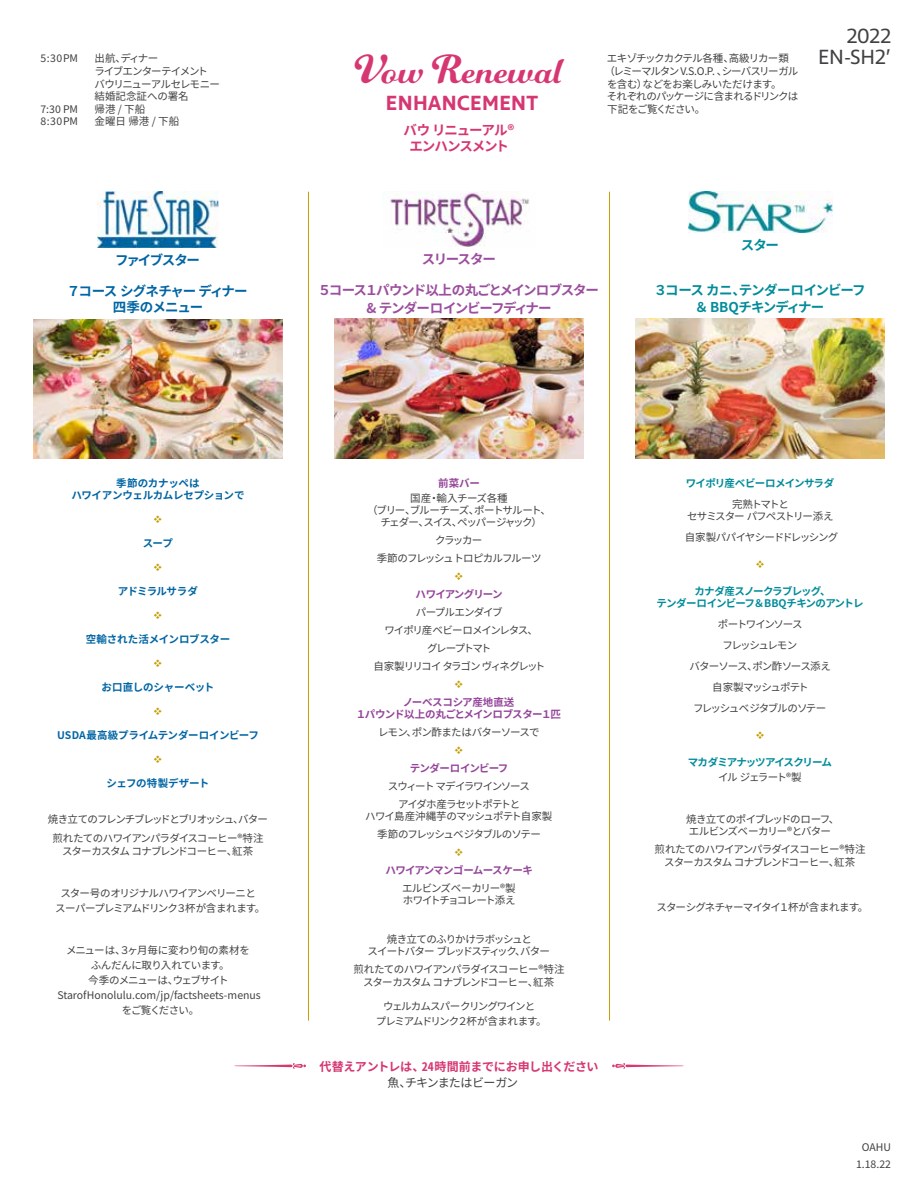
<style>
.page{position:relative;width:918px;height:1188px;background:#fff}
.page>*{position:absolute;margin:0;border:0;box-sizing:border-box;transform-origin:0 0}
.t1{font:42px "Number Five Smooth";letter-spacing:.005em;color:#d63671}
.t2{font:21px "Ingra";letter-spacing:-.01em;color:#414042}
.t3{font:600 21px "Ingra";letter-spacing:.01em;color:#d63671}
.t4{font:700 13.5px/18px "Source Han Sans JP";letter-spacing:-.095em;color:#9b4e9e;text-align:center}
.t5{font:700 13.5px/16.5px "Source Han Sans JP";letter-spacing:-.065em;color:#008c99;text-align:center}
.t6{font:700 13.5px/16.5px "Source Han Sans JP";letter-spacing:-.07em;color:#0065a4;text-align:center}
.t7{font:700 13.5px/16.5px "Source Han Sans JP";letter-spacing:-.08em;color:#d63671}
.t8{font:700 13.5px "Source Han Sans JP";letter-spacing:-.12em;color:#0065a4}
.t9{font:700 12px "Source Han Sans JP";letter-spacing:-.025em;color:#d63671}
.t10{font:12px "Source Han Sans JP";letter-spacing:-.075em;color:#414042}
.t11{font:10.5px/12px "Source Han Sans JP";letter-spacing:-.08em;color:#414042;text-align:center}
.t12{font:10.5px/21px "Source Han Sans JP";letter-spacing:-.095em;color:#424142;text-align:center}
.t13{font:10.5px/12.6px "Source Han Sans JP";letter-spacing:-.075em;color:#404040}
.t14{font:10.5px/15px "Source Han Sans JP";letter-spacing:-.02em;color:#414042;text-align:center}
.t15{font:700 10.5px/12px "Source Han Sans JP";letter-spacing:-.02em;color:#0065a4;text-align:center}
.t16{font:700 10.5px/12px "Source Han Sans JP";letter-spacing:-.075em;color:#008c9a;text-align:center}
.t17{font:700 10.5px/12px "Source Han Sans JP";letter-spacing:-.05em;color:#95459a;text-align:center}
.t18{font:10.5px/18.6px "Source Han Sans JP";letter-spacing:-.1em;color:#414042;text-align:center}
.t19{font:10.5px "Source Han Sans JP";letter-spacing:-.075em;color:#424142}
.t20{font:10.5px/18px "Source Han Sans JP";letter-spacing:-.145em;color:#414042;text-align:center}
.t21{font:700 10.5px "Source Han Sans JP";letter-spacing:-.105em;color:#95459a}
.t22{font:700 10.5px "Source Han Sans JP";letter-spacing:-.075em;color:#0065a4}
.s1{color:#424142}
</style>
<div class="page">
<svg style="left:235px;top:1063px;width:71px;height:6px"></svg>
<svg style="left:612px;top:1063px;width:71px;height:6px"></svg>
<img style="left:335px;top:319px;width:248px;height:139px">
<img style="left:34px;top:319px;width:248px;height:140px">
<hr style="left:609px;top:192px;width:1px;height:829px;background:#c4a006">
<hr style="left:308px;top:192px;width:1px;height:829px;background:#c4a006">
<img style="left:97px;top:192px;width:122px;height:55px">
<img style="left:390px;top:192px;width:140px;height:54px">
<img style="left:636px;top:319px;width:248px;height:139px">
<img style="left:688px;top:192px;width:144px;height:40px">
<h2 class="t2" style="left:847px;top:23px;width:46px">2022</h2>
<p class="t13" style="left:40px;top:52px;width:39px">5:30PM</p>
<p class="t13" style="left:95px;top:52px;width:127px">出航、ディナー<br>ライブエンターテイメントバウリニューアルセレモニー結婚記念証への署名</p>
<p class="t13" style="left:40px;top:103px;width:39px">7:30 PM</p>
<p class="t13" style="left:95px;top:103px;width:52px">帰港 / 下船</p>
<p class="t13" style="left:40px;top:115px;width:39px">8:30PM</p>
<p class="t13" style="left:95px;top:115px;width:86px">金曜日 帰港 / 下船</p>
<h1 class="t1" style="left:355px;top:44px;width:210px">Vow Renewal</h1>
<h2 class="t3" style="left:386px;top:90px;width:154px">ENHANCEMENT</h2>
<p class="t7" style="left:409px;top:122px;width:106px;text-indent:-6px">バウ リニューアル®エンハンスメント︎</p>
<p class="t13" style="left:607px;top:52px;width:183px">エキゾチックカクテル各種、高級リカー類</p>
<h2 class="t2" style="left:818px;top:44px;width:74px">EN-SH2’</h2>
<p class="t13" style="left:604px;top:65px;width:195px">（レミーマルタン V.S.O.P. 、シーバスリーガルを含む）などをお楽しみいただけます。<br>それぞれのパッケージに含まれるドリンクは下記をご覧ください。</p>
<p class="t8" style="left:115px;top:252px;width:86px">ファイブスター</p>
<p class="t4" style="left:422px;top:250px;width:76px">スリースター</p>
<p class="t5" style="left:741px;top:237px;width:40px">スター</p>
<p class="t6" style="left:67px;top:283px;width:182px">７コース シグネチャー ディナー四季のメニュー</p>
<p class="t4" style="left:318px;top:282px;width:283px">５コース１パウンド以上の丸ごとメインロブスター&amp; テンダーロインビーフディナー</p>
<p class="t5" style="left:654px;top:282px;width:213px">３コース カニ、テンダーロインビーフ＆ BBQチキンディナー</p>
<p class="t15" style="left:71px;top:478px;width:175px">季節のカナッペは<br>ハワイアンウェルカムレセプションで</p>
<p class="t15" style="left:143px;top:538px;width:31px">スープ</p>
<p class="t22" style="left:118px;top:586px;width:82px">アドミラルサラダ</p>
<p class="t15" style="left:86px;top:634px;width:146px">空輸された活メインロブスター</p>
<p class="t15" style="left:102px;top:682px;width:114px">お口直しのシャーベット</p>
<p class="t15" style="left:57px;top:730px;width:203px">USDA最高級プライムテンダーロインビーフ</p>
<p class="t15" style="left:107px;top:778px;width:104px">シェフの特製デザート</p>
<p class="t18" style="left:48px;top:810px;width:222px">焼き立てのフレンチブレッドとブリオッシュ、バター煎れたてのハワイアンパラダイスコーヒー®特注</p>
<p class="t11" style="left:62px;top:845px;width:193px">スターカスタム コナブレンドコーヒー、紅茶</p>
<p class="t11" style="left:55px;top:885px;width:212px;line-height:15px">スター号のオリジナルハワイアンベリーニと<br>スーパープレミアムドリンク３杯が含まれます。</p>
<p class="t14" style="left:57px;top:942px;width:205px">メニューは、３ヶ月毎に変わり旬の素材を<br>ふんだんに取り入れています。<br>今季のメニューは、ウェブサイト<br>StarofHonolulu.com/jp/factsheets-menusをご覧ください。</p>
<p class="t17" style="left:438px;top:477px;width:43px">前菜バー</p>
<p class="t11" style="left:367px;top:492px;width:186px">国産・輸入チーズ各種<br>（ブリー、ブルーチーズ、ポートサルート、チェダー、スイス、ペッパージャック）</p>
<p class="t11" style="left:377px;top:531px;width:166px;line-height:18px">クラッカー<br>季節のフレッシュ トロピカルフルーツ</p>
<p class="t21" style="left:416px;top:588px;width:89px">ハワイアングリーン</p>
<p class="t12" style="left:385px;top:603px;width:155px;line-height:18px">パープルエンダイブ<br>ワイポリ産ベビーロメインレタス、</p>
<p class="t20" style="left:374px;top:639px;width:173px">グレープトマト<br>自家製リリコイ タラゴン ヴィネグレット</p>
<p class="t17" style="left:356px;top:696px;width:207px">ノーベスコシア産地直送<br>１パウンド以上の丸ごとメインロブスター１匹</p>
<p class="t19" style="left:378px;top:726px;width:163px">レモン、ポン酢またはバターソースで</p>
<p class="t17" style="left:410px;top:762px;width:100px">テンダーロインビーフ</p>
<p class="t12" style="left:388px;top:777px;width:144px;line-height:18px">スウィート マデイラワインソースアイダホ産ラセットポテトと</p>
<p class="t12" style="left:365px;top:807px;width:189px;line-height:18px">ハワイ島産沖縄芋のマッシュポテト自家製季節のフレッシュベジタブルのソテー</p>
<p class="t17" style="left:385px;top:864px;width:149px">ハワイアンマンゴームースケーキ</p>
<p class="t12" style="left:402px;top:882px;width:115px;line-height:12px;text-align:left">エルビンズベーカリー®製ホワイトチョコレート添え</p>
<p class="t11" style="left:368px;top:933px;width:184px">焼き立てのふりかけラボッシュと<br>スイートバター ブレッドスティッ<span class="s1">ク、バター</span></p>
<p class="t11" style="left:353px;top:963px;width:213px;line-height:12.6px">煎れたてのハワイアンパラダイスコーヒー®特注スターカスタム コナブレンドコーヒー、紅茶</p>
<p class="t12" style="left:376px;top:999px;width:172px;line-height:15px">ウェルカムスパークリングワインと<br>プレミアムドリンク２杯が含まれます。</p>
<p class="t9" style="left:319px;top:1060px;width:281px">代替えアントレは、24時間前までにお申し出ください</p>
<p class="t10" style="left:388px;top:1076px;width:132px">魚、チキンまたはビーガン</p>
<p class="t16" style="left:686px;top:477px;width:150px">ワイポリ産ベビーロメインサラダ</p>
<p class="t12" style="left:687px;top:498px;width:148px;line-height:12px">完熟トマトと<br>セサミスター パフペストリー添え</p>
<p class="t19" style="left:685px;top:531px;width:155px">自家製パパイヤシードドレッシング</p>
<p class="t16" style="left:656px;top:585px;width:209px">カナダ産スノークラブレッグ、<br>テンダーロインビーフ ＆ BBQチキンのアントレ</p>
<p class="t12" style="left:689px;top:614px;width:143px">ポートワインソース<br>フレッシュレモン<br>バターソース、ポン酢ソース添え自家製マッシュポテト<br>フレッシュベジタブルのソテー</p>
<p class="t16" style="left:688px;top:756px;width:146px">マカダミアナッツアイスクリーム</p>
<p class="t12" style="left:718px;top:767px;width:85px">イル ジェラート®製</p>
<p class="t11" style="left:686px;top:813px;width:155px;text-align:left">焼き立てのポイブレッドのローフ、エルビンズベーカリー®とバター</p>
<p class="t11" style="left:654px;top:843px;width:213px;line-height:12.6px">煎れたてのハワイアンパラダイスコーヒー®特注スターカスタム コナブレンドコーヒー、紅茶</p>
<p class="t11" style="left:657px;top:901px;width:213px">スターシグネチャーマイタイ１杯が含まれます。</p>
<p class="t11" style="left:856px;top:1139px;width:36px;line-height:16.5px">OAHU<br>1.18.22</p>
</div>
